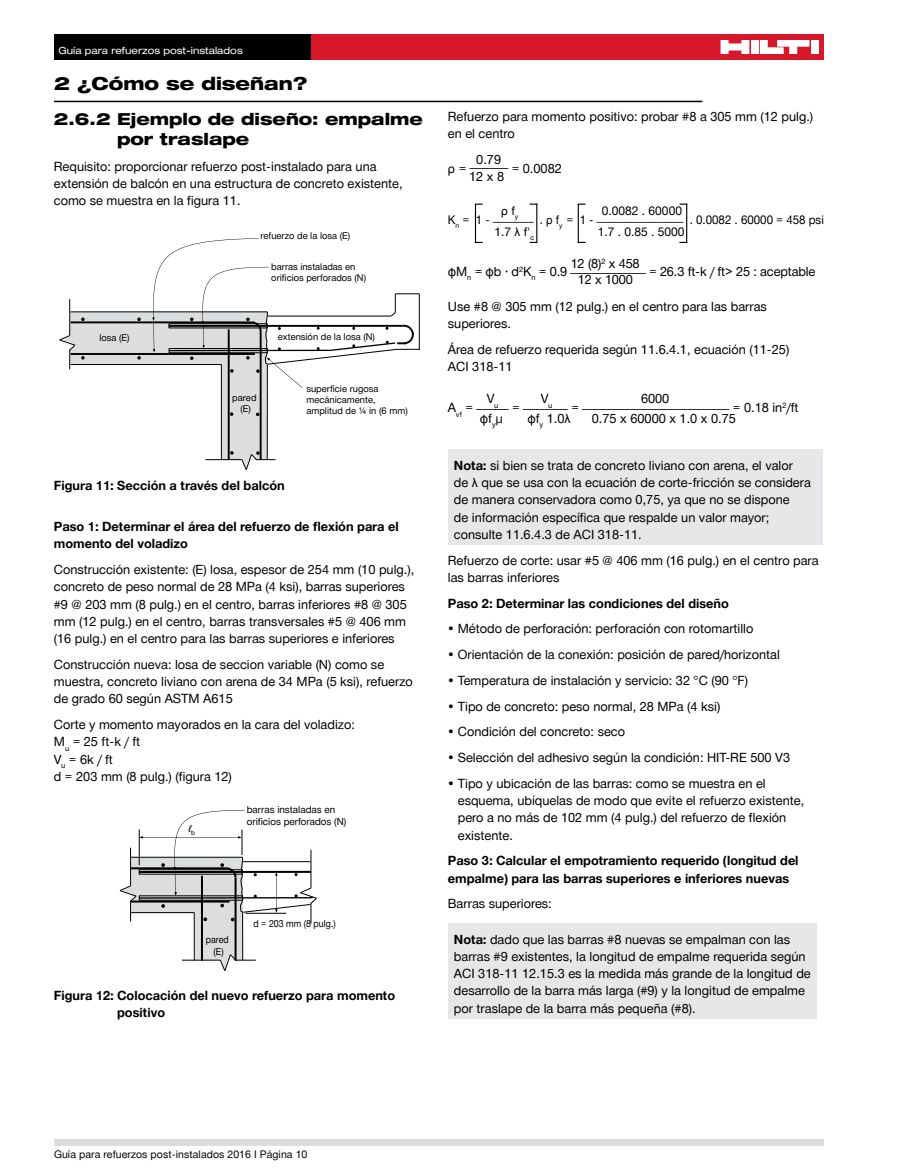
<style>
.page{position:relative;width:905px;height:1175px;background:#fff}
.page>*{position:absolute;margin:0;border:0;box-sizing:border-box;transform-origin:0 0}
.t1{font:800 expanded 18px "Hilti";color:#000}
.t2{font:800 expanded 16.5px/19.8px "Hilti";color:#000}
.t3{font:12.75px/17.2px "Hilti";color:#000}
.t4{font:700 12.75px/17.2px "Hilti";color:#000}
.t5{font:12px/9.8px "Hilti";color:#000}
.t6{font:10.5px "Hilti";letter-spacing:.005em;color:#000}
.t7{font:9.9px "Hilti";letter-spacing:.005em;color:#000;scale:.9 1}
.t8{font:9.75px/11.9px "Hilti";color:#000}
.t9{font:expanded 9.75px "Hilti";color:#fff}
.t10{font:9.75px/11.9px "Hilti";color:#000;text-align:center;scale:.9 1}
.t11{font:9.3px/11.2px "Hilti";color:#000}
.s1{font-size:7.5px}
.s2{font-weight:700}
</style>
<div class="page">
<hr style="left:54px;top:101px;width:648px;height:1px;background:#000">
<div style="left:310px;top:34px;width:514px;height:26px;background:#d7182a"></div>
<div style="left:54px;top:34px;width:256px;height:26px;background:#000"></div>
<div style="left:750px;top:40px;width:8px;height:14px;background:#fff"></div>
<div style="left:810px;top:40px;width:8px;height:14px;background:#fff"></div>
<svg style="left:720px;top:40px;width:29px;height:14px"></svg>
<svg style="left:759px;top:40px;width:50px;height:14px"></svg>
<div style="left:54px;top:1138px;width:770px;height:7px;background:#dcddde"></div>
<div style="left:222px;top:364px;width:45px;height:96px;background:#dcddde"></div>
<div style="left:71px;top:312px;width:196px;height:52px;background:#dcddde"></div>
<hr style="left:71px;top:364px;width:150px;height:1px;background:#000">
<hr style="left:71px;top:311px;width:196px;height:1px;background:#000">
<hr style="left:71px;top:321px;width:181px;height:2px;background:#000">
<hr style="left:71px;top:353px;width:184px;height:2px;background:#000">
<svg style="left:81px;top:317px;width:4px;height:4px"></svg>
<svg style="left:137px;top:317px;width:4px;height:4px"></svg>
<svg style="left:137px;top:356px;width:4px;height:3px"></svg>
<hr style="left:267px;top:364px;width:1px;height:96px;background:#000">
<hr style="left:221px;top:364px;width:1px;height:96px;background:#000">
<hr style="left:260px;top:331px;width:1px;height:129px;background:#000">
<hr style="left:228px;top:329px;width:2px;height:131px;background:#000">
<svg style="left:230px;top:412px;width:3px;height:4px"></svg>
<svg style="left:230px;top:451px;width:4px;height:3px"></svg>
<hr style="left:69px;top:299px;width:1px;height:36px;background:#000">
<svg style="left:59px;top:335px;width:26px;height:34px"></svg>
<hr style="left:205px;top:459px;width:37px;height:1px;background:#000">
<svg style="left:241px;top:451px;width:35px;height:19px"></svg>
<hr style="left:419px;top:294px;width:1px;height:56px;background:#000">
<svg style="left:152px;top:238px;width:267px;height:150px"></svg>
<div style="left:195px;top:912px;width:47px;height:48px;background:#dcddde"></div>
<hr style="left:242px;top:912px;width:1px;height:48px;background:#000">
<hr style="left:194px;top:912px;width:1px;height:48px;background:#000">
<hr style="left:234px;top:877px;width:2px;height:83px;background:#000">
<hr style="left:201px;top:875px;width:2px;height:85px;background:#000">
<hr style="left:182px;top:960px;width:38px;height:1px;background:#000">
<svg style="left:220px;top:954px;width:36px;height:17px"></svg>
<svg style="left:119px;top:810px;width:198px;height:113px"></svg>
<div style="left:448px;top:449px;width:374px;height:96px;background:#e6e7e8"></div>
<div style="left:448px;top:923px;width:368px;height:95px;background:#e6e7e8"></div>
<hr style="left:475px;top:204px;width:1px;height:39px;background:#000">
<hr style="left:536px;top:204px;width:1px;height:39px;background:#000">
<hr style="left:577px;top:204px;width:2px;height:39px;background:#000">
<hr style="left:686px;top:204px;width:1px;height:39px;background:#000">
<p class="t9" style="left:58px;top:45px;width:186px">Guía para refuerzos post-instalados</p>
<h1 class="t1" style="left:54px;top:74px;width:255px">2 ¿Cómo se diseñan?</h1>
<p class="t2" style="left:117px;top:110px;width:307px;text-indent:-63px">2.6.2 Ejemplo de diseño: empalme por traslape</p>
<p class="t3" style="left:54px;top:158px;width:350px">Requisito: proporcionar refuerzo post-instalado para una extensión de balcón en una estructura de concreto existente, como se muestra en la figura 11.</p>
<p class="t11" style="left:260px;top:231px;width:91px">refuerzo de la losa (E)</p>
<p class="t11" style="left:99px;top:332px;width:32px">losa (E)</p>
<p class="t11" style="left:271px;top:261px;width:96px">barras instaladas en orificios perforados (N)</p>
<p class="t11" style="left:232px;top:392px;width:26px;text-align:center">pared (E)</p>
<p class="t11" style="left:278px;top:331px;width:98px">extensión de la losa (N)</p>
<p class="t11" style="left:306px;top:383px;width:103px">superficie rugosa mecánicamente, amplitud de ¼ in (6 mm)</p>
<p class="t4" style="left:54px;top:477px;width:232px">Figura 11: Sección a través del balcón</p>
<p class="t4" style="left:54px;top:518px;width:346px">Paso 1: Determinar el área del refuerzo de flexión para el momento del voladizo</p>
<p class="t3" style="left:54px;top:561px;width:362px">Construcción existente: (E) losa, espesor de 254 mm (10 pulg.), concreto de peso normal de 28 MPa (4 ksi), barras superiores #9 @ 203 mm (8 pulg.) en el centro, barras inferiores #8 @ 305 mm (12 pulg.) en el centro, barras transversales #5 @ 406 mm (16 pulg.) en el centro para las barras superiores e inferiores</p>
<p class="t3" style="left:54px;top:656px;width:360px">Construcción nueva: losa de seccion variable (N) como se muestra, concreto liviano con arena de 34 MPa (5 ksi), refuerzo de grado 60 según ASTM A615</p>
<p class="t3" style="left:54px;top:716px;width:302px">Corte y momento mayorados en la cara del voladizo:<br>M<sub>u</sub> = 25 ft-k / ft<br>V<sub>u</sub> =6k/ft<br>d = 203 mm (8 pulg.) (figura 12)</p>
<p class="t8" style="left:187px;top:823px;width:9px">ℓ<sub>b</sub></p>
<p class="t8" style="left:247px;top:804px;width:101px">barras instaladas en orificios perforados (N)</p>
<p class="t10" style="left:206px;top:934px;width:27px">pared (E)</p>
<p class="t7" style="left:253px;top:918px;width:93px">d = 203 mm (8 pulg.)</p>
<p class="t4" style="left:117px;top:987px;width:279px;text-indent:-63px">Figura 12: Colocación del nuevo refuerzo para momento positivo</p>
<p class="t3" style="left:448px;top:108px;width:367px">Refuerzo para momento positivo: probar #8 a 305 mm (12 pulg.) en el centro</p>
<p class="t3" style="left:476px;top:151px;width:26px">0.79</p>
<p class="t3" style="left:448px;top:160px;width:20px">ρ =</p>
<p class="t3" style="left:470px;top:154px;width:40px">______</p>
<p class="t3" style="left:511px;top:160px;width:52px">= 0.0082</p>
<p class="t3" style="left:469px;top:168px;width:36px">12 x 8</p>
<p class="t5" style="left:501px;top:206px;width:19px">ρ f<sub>y</sub></p>
<p class="t5" style="left:448px;top:206px;width:377px;text-indent:154px">0.0082 . 60000<br>K<sub>n</sub> = 1 - _______ . ρ f<sub>y</sub> = 1 - _______________ . 0.0082 . 60000 = 458 psi</p>
<p class="t5" style="left:494px;top:227px;width:41px">1.7 λ f'<sub>c</sub></p>
<p class="t5" style="left:597px;top:227px;width:88px">1.7 . 0.85 . 5000</p>
<p class="t3" style="left:570px;top:255px;width:71px">12 (8)<sup>2</sup> x 458</p>
<p class="t3" style="left:448px;top:263px;width:369px">ϕM<sub>n</sub> = ϕb ∙ d<sup>2</sup>K<sub>n</sub> = 0.9 ____________ = 26.3 ft-k / ft&gt; 25 : aceptable</p>
<p class="t3" style="left:448px;top:267px;width:320px;line-height:26.2px;text-align:center">12 x 1000<br>Use #8 @ 305 mm (12 pulg.) en el centro para las barras</p>
<p class="t3" style="left:448px;top:311px;width:343px;line-height:25.8px">superiores.<br>Área de refuerzo requerida según 11.6.4.1, ecuación (11-25)</p>
<p class="t3" style="left:448px;top:358px;width:66px">ACI 318-11</p>
<p class="t3" style="left:487px;top:390px;width:13px">V<sub>u</sub></p>
<p class="t3" style="left:541px;top:390px;width:13px">V<sub>u</sub></p>
<p class="t3" style="left:641px;top:390px;width:30px">6000</p>
<p class="t3" style="left:480px;top:396px;width:320px;line-height:15px;text-indent:-32px">A<sub>vf</sub> = _____ = _______ = _______________________ = 0.18 in<span class="s1">2</span>/ft ϕf<sub>y</sub>μ</p>
<p class="t3" style="left:527px;top:410px;width:45px">ϕf<sub>y</sub> 1.0λ</p>
<p class="t3" style="left:592px;top:410px;width:145px">0.75 x 60000 x 1.0 x 0.75</p>
<p class="t3" style="left:454px;top:457px;width:358px"><span class="s2">Nota:</span> si bien se trata de concreto liviano con arena, el valor<br>de λ que se usa con la ecuación de corte-fricción se considera de manera conservadora como 0,75, ya que no se dispone<br>de información específica que respalde un valor mayor; consulte 11.6.4.3 de ACI 318-11.</p>
<p class="t3" style="left:448px;top:551px;width:372px">Refuerzo de corte: usar #5 @ 406 mm (16 pulg.) en el centro para las barras inferiores</p>
<p class="t4" style="left:448px;top:594px;width:282px">Paso 2: Determinar las condiciones del diseño</p>
<p class="t3" style="left:448px;top:620px;width:307px">• Método de perforación: perforación con rotomartillo</p>
<p class="t3" style="left:448px;top:646px;width:333px">• Orientación de la conexión: posición de pared/horizontal</p>
<p class="t3" style="left:448px;top:672px;width:302px">• Temperatura de instalación y servicio: 32 °C (90 °F)</p>
<p class="t3" style="left:448px;top:697px;width:274px">• Tipo de concreto: peso normal, 28 MPa (4 ksi)</p>
<p class="t3" style="left:448px;top:723px;width:179px">• Condición del concreto: seco</p>
<p class="t3" style="left:448px;top:749px;width:343px">• Selección del adhesivo según la condición: HIT-RE 500 V3</p>
<p class="t3" style="left:458px;top:775px;width:348px;text-indent:-10px">• Tipo y ubicación de las barras: como se muestra en el esquema, ubíquelas de modo que evite el refuerzo existente, pero a no más de 102 mm (4 pulg.) del refuerzo de flexión existente.</p>
<p class="t4" style="left:448px;top:852px;width:352px">Paso 3: Calcular el empotramiento requerido (longitud del empalme) para las barras superiores e inferiores nuevas</p>
<p class="t3" style="left:448px;top:895px;width:105px">Barras superiores:</p>
<p class="t3" style="left:454px;top:930px;width:358px"><span class="s2">Nota:</span> dado que las barras #8 nuevas se empalman con las barras #9 existentes, la longitud de empalme requerida según ACI 318-11 12.15.3 es la medida más grande de la longitud de desarrollo de la barra más larga (#9) y la longitud de empalme por traslape de la barra más pequeña (#8).</p>
<p class="t6" style="left:54px;top:1147px;width:255px">Guía para refuerzos post-instalados 2016 I Página 10</p>
</div>
